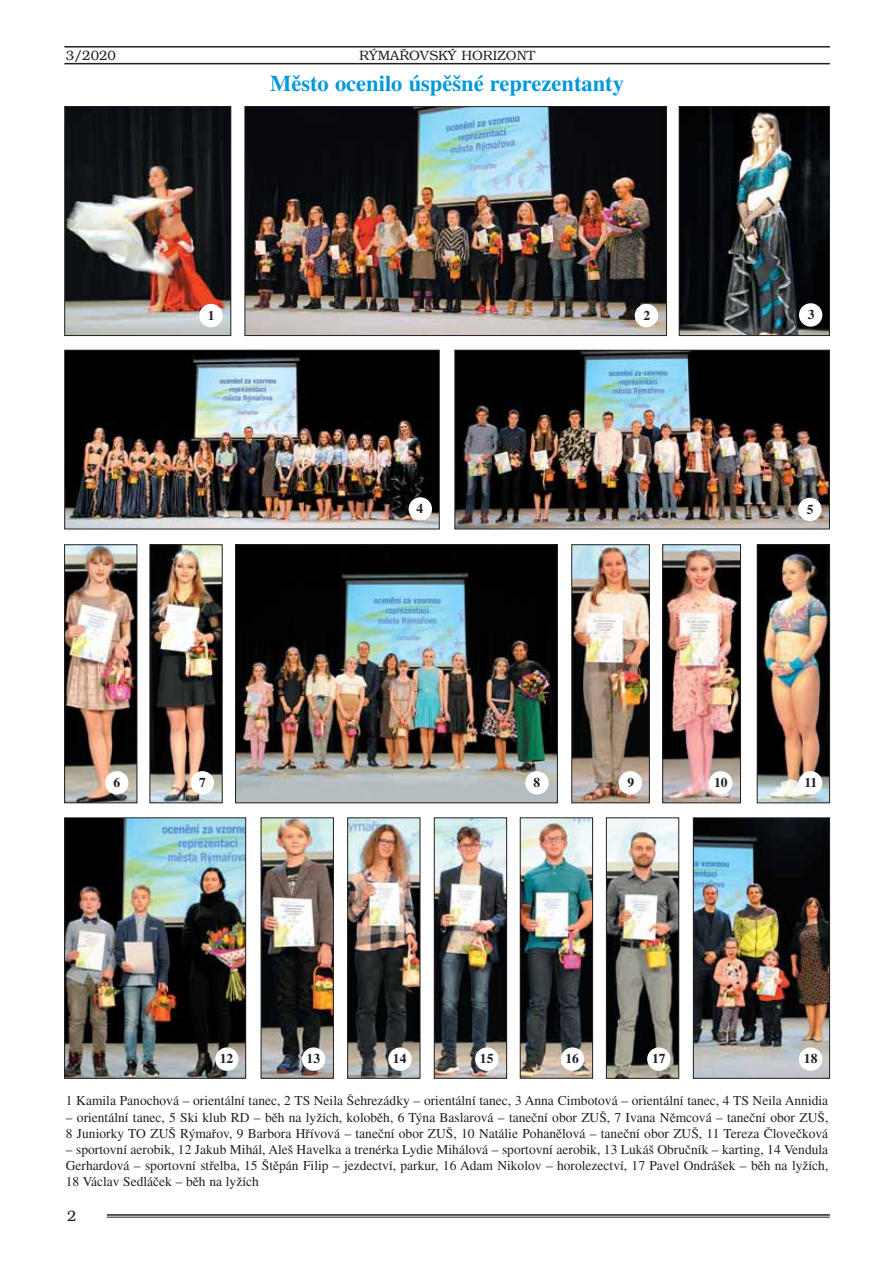
<style>
.page{position:relative;width:893px;height:1270px;background:#fff}
.page>*{position:absolute;margin:0;border:0;box-sizing:border-box;transform-origin:0 0}
.t1{font:700 22.5px "Times CE";color:#0099da}
.t2{font:300 15px "Bookman CE";color:#231f20}
.t3{font:13.5px/16.2px "Times CE";color:#231f20}
.t4{font:700 13.5px "Times CE";color:#231f20}
.t5{font:300 13.5px "Bookman CE";color:#231f20}
</style>
<div class="page">
<hr style="left:64px;top:46px;width:766px;height:2px;background:#231f20">
<hr style="left:64px;top:63px;width:766px;height:1px;background:#231f20">
<hr style="left:107px;top:1214px;width:723px;height:2px;background:#231f20">
<hr style="left:107px;top:1217px;width:723px;height:1px;background:#231f20">
<img style="left:66px;top:108px;width:163px;height:226px">
<div style="left:64px;top:106px;width:167px;height:230px;border:1px solid #231f20"></div>
<img style="left:247px;top:108px;width:418px;height:226px">
<div style="left:245px;top:106px;width:422px;height:230px;border:1px solid #231f20"></div>
<img style="left:681px;top:108px;width:147px;height:226px">
<div style="left:679px;top:106px;width:151px;height:230px;border:1px solid #231f20"></div>
<img style="left:66px;top:352px;width:372px;height:175px">
<div style="left:64px;top:350px;width:376px;height:179px;border:1px solid #231f20"></div>
<img style="left:237px;top:546px;width:319px;height:255px">
<div style="left:235px;top:544px;width:323px;height:259px;border:1px solid #231f20"></div>
<img style="left:456px;top:352px;width:372px;height:175px">
<div style="left:454px;top:350px;width:376px;height:179px;border:1px solid #231f20"></div>
<img style="left:66px;top:546px;width:69px;height:255px">
<div style="left:64px;top:544px;width:73px;height:259px;border:1px solid #231f20"></div>
<img style="left:152px;top:546px;width:68px;height:255px">
<div style="left:150px;top:544px;width:72px;height:259px;border:1px solid #231f20"></div>
<img style="left:573px;top:546px;width:75px;height:255px">
<div style="left:571px;top:544px;width:79px;height:259px;border:1px solid #231f20"></div>
<img style="left:664px;top:546px;width:75px;height:255px">
<div style="left:662px;top:544px;width:79px;height:259px;border:1px solid #231f20"></div>
<img style="left:759px;top:546px;width:69px;height:255px">
<div style="left:757px;top:544px;width:73px;height:259px;border:1px solid #231f20"></div>
<img style="left:66px;top:820px;width:178px;height:257px">
<div style="left:64px;top:818px;width:182px;height:261px;border:1px solid #231f20"></div>
<img style="left:263px;top:820px;width:69px;height:257px">
<div style="left:261px;top:818px;width:73px;height:261px;border:1px solid #231f20"></div>
<img style="left:349px;top:820px;width:69px;height:257px">
<div style="left:347px;top:818px;width:73px;height:261px;border:1px solid #231f20"></div>
<img style="left:436px;top:820px;width:69px;height:257px">
<div style="left:434px;top:818px;width:73px;height:261px;border:1px solid #231f20"></div>
<img style="left:522px;top:820px;width:69px;height:257px">
<div style="left:520px;top:818px;width:73px;height:261px;border:1px solid #231f20"></div>
<img style="left:608px;top:820px;width:69px;height:257px">
<div style="left:606px;top:818px;width:73px;height:261px;border:1px solid #231f20"></div>
<img style="left:695px;top:820px;width:133px;height:257px">
<div style="left:693px;top:818px;width:137px;height:261px;border:1px solid #231f20"></div>
<div style="left:199px;top:304px;width:24px;height:23px;background:#fff;border-radius:50%"></div>
<div style="left:635px;top:304px;width:23px;height:23px;background:#fff;border-radius:50%"></div>
<div style="left:799px;top:303px;width:23px;height:24px;background:#fff;border-radius:50%"></div>
<div style="left:409px;top:497px;width:23px;height:24px;background:#fff;border-radius:50%"></div>
<div style="left:798px;top:498px;width:23px;height:23px;background:#fff;border-radius:50%"></div>
<div style="left:105px;top:771px;width:23px;height:24px;background:#fff;border-radius:50%"></div>
<div style="left:191px;top:771px;width:23px;height:24px;background:#fff;border-radius:50%"></div>
<div style="left:525px;top:771px;width:24px;height:24px;background:#fff;border-radius:50%"></div>
<div style="left:619px;top:771px;width:23px;height:24px;background:#fff;border-radius:50%"></div>
<div style="left:709px;top:771px;width:23px;height:24px;background:#fff;border-radius:50%"></div>
<div style="left:799px;top:771px;width:23px;height:24px;background:#fff;border-radius:50%"></div>
<div style="left:215px;top:1047px;width:24px;height:24px;background:#fff;border-radius:50%"></div>
<div style="left:302px;top:1047px;width:23px;height:24px;background:#fff;border-radius:50%"></div>
<div style="left:388px;top:1047px;width:24px;height:24px;background:#fff;border-radius:50%"></div>
<div style="left:475px;top:1047px;width:23px;height:24px;background:#fff;border-radius:50%"></div>
<div style="left:561px;top:1047px;width:23px;height:24px;background:#fff;border-radius:50%"></div>
<div style="left:647px;top:1047px;width:23px;height:24px;background:#fff;border-radius:50%"></div>
<div style="left:799px;top:1047px;width:23px;height:24px;background:#fff;border-radius:50%"></div>
<p class="t5" style="left:66px;top:50px;width:51px">3/2020</p>
<p class="t5" style="left:359px;top:50px;width:177px">RÝMAŘOVSKÝ HORIZONT</p>
<h1 class="t1" style="left:270px;top:75px;width:355px">Mûsto ocenilo úspû‰né reprezentanty</h1>
<p class="t4" style="left:208px;top:310px;width:8px">1</p>
<p class="t4" style="left:643px;top:310px;width:8px">2</p>
<p class="t4" style="left:808px;top:310px;width:8px">3</p>
<p class="t4" style="left:417px;top:503px;width:8px">4</p>
<p class="t4" style="left:807px;top:504px;width:8px">5</p>
<p class="t4" style="left:114px;top:777px;width:8px">6</p>
<p class="t4" style="left:199px;top:777px;width:8px">7</p>
<p class="t4" style="left:533px;top:778px;width:8px">8</p>
<p class="t4" style="left:627px;top:778px;width:8px">9</p>
<p class="t4" style="left:714px;top:778px;width:15px">10</p>
<p class="t4" style="left:804px;top:777px;width:14px">11</p>
<p class="t4" style="left:220px;top:1054px;width:15px">12</p>
<p class="t4" style="left:307px;top:1054px;width:15px">13</p>
<p class="t4" style="left:393px;top:1054px;width:15px">14</p>
<p class="t4" style="left:480px;top:1054px;width:15px">15</p>
<p class="t4" style="left:565px;top:1054px;width:15px">16</p>
<p class="t4" style="left:652px;top:1054px;width:15px">17</p>
<p class="t4" style="left:804px;top:1054px;width:15px">18</p>
<p class="t3" style="left:66px;top:1094px;width:764px">1 Kamila Panochová – orientální tanec, 2 TS Neila ·ehrezádky – orientální tanec, 3 Anna Cimbotová – orientální tanec, 4 TS Neila Annidia</p>
<p class="t3" style="left:66px;top:1110px;width:764px">– orientální tanec, 5 Ski klub RD – bûh na lyÏích, kolobûh, 6 T˘na Baslarová – taneãní obor ZU·, 7 Ivana Nûmcová – taneãní obor ZU·,<br>8 Juniorky TO ZU· R˘mafiov, 9 Barbora Hfiívová – taneãní obor ZU·, 10 Natálie Pohanûlová – taneãní obor ZU·, 11 Tereza âloveãková</p>
<p class="t3" style="left:66px;top:1143px;width:764px;text-align:justify">– sportovní aerobik, 12 Jakub Mihál, Ale‰ Havelka a trenérka Lydie Mihálová – sportovní aerobik, 13 Luká‰ Obruãník – karting, 14 Vendula Gerhardová – sportovní stfielba, 15 ·tûpán Filip – jezdectví, parkur, 16 Adam Nikolov – horolezectví, 17 Pavel Ondrá‰ek – bûh na lyÏích, 18 Václav Sedláãek – bûh na lyÏích</p>
<p class="t2" style="left:67px;top:1211px;width:11px">2</p>
</div>
